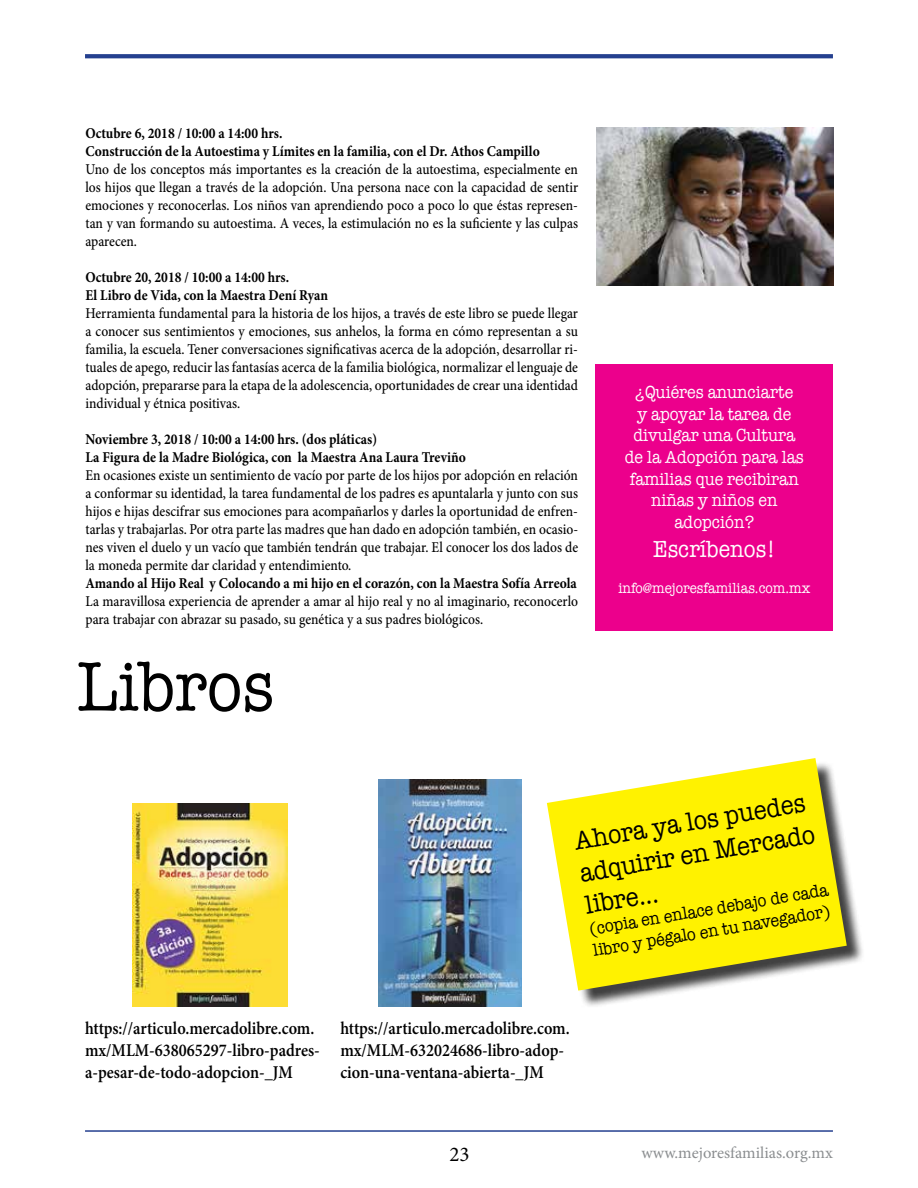
<style>
.page{position:relative;width:918px;height:1188px;background:#fff}
.page>*{position:absolute;margin:0;border:0;box-sizing:border-box;transform-origin:0 0}
.t1{font:72px "American Typewriter";color:#000;scale:.9 1}
.t2{font:27px/32.1px "American Typewriter";color:#000;scale:.9 1}
.t3{font:24px "American Typewriter";color:#fff;scale:.9 1}
.t4{font:21px "Minion Pro";color:#000}
.t5{font:600 18px/21.6px "Minion Pro";color:#000;scale:.9 1}
.t6{font:18px/21.6px "American Typewriter";color:#fff;text-align:center;scale:.9 1}
.t7{font:18px/21.6px "American Typewriter";color:#000;scale:.9 1}
.t8{font:16.5px "Minion Pro";color:#8b8e90}
.t9{font:500 15px/18px "Minion Pro";color:#000;text-align:justify;scale:.9 1}
.t10{font:700 15px/18px "Minion Pro";color:#000;scale:.9 1}
.t11{font:15px "American Typewriter";color:#fff;scale:.9 1}
</style>
<div class="page">
<hr style="left:85px;top:1130px;width:748px;height:2px;background:#25408f">
<svg style="left:85px;top:54px;width:748px;height:4px;background:#2b4592"></svg>
<img style="left:596px;top:128px;width:237px;height:158px">
<img style="left:379px;top:779px;width:143px;height:228px">
<img style="left:132px;top:804px;width:155px;height:202px">
<div style="left:550px;top:761px;width:315px;height:248px;background:#000;opacity:.75"></div>
<svg style="left:547px;top:758px;width:300px;height:233px;fill:#fff200"></svg>
<div style="left:596px;top:364px;width:237px;height:267px;background:#ec008c"></div>
<p class="t10" style="left:85px;top:124px;width:506px">Octubre 6, 2018 / 10:00 a 14:00 hrs.<br>Construcción de la Autoestima y Límites en la familia, con el Dr. Athos Campillo</p>
<p class="t9" style="left:85px;top:161px;width:549px">Uno de los conceptos más importantes es la creación de la autoestima, especialmente en los hijos que llegan a través de la adopción. Una persona nace con la capacidad de sentir emociones y reconocerlas. Los niños van aprendiendo poco a poco lo que éstas represen&shy;tan y van formando su autoestima. A veces, la estimulación no es la suficiente y las culpas aparecen.</p>
<p class="t10" style="left:85px;top:268px;width:271px">Octubre 20, 2018 / 10:00 a 14:00 hrs.<br>El Libro de Vida, con la Maestra Dení Ryan</p>
<p class="t9" style="left:85px;top:305px;width:549px">Herramienta fundamental para la historia de los hijos, a través de este libro se puede llegar a conocer sus sentimientos y emociones, sus anhelos, la forma en cómo representan a su familia, la escuela. Tener conversaciones significativas acerca de la adopción, desarrollar ri&shy;tuales de apego, reducir las fantasías acerca de la familia biológica, normalizar el lenguaje de adopción, prepararse para la etapa de la adolescencia, oportunidades de crear una identidad individual y étnica positivas.</p>
<p class="t10" style="left:85px;top:430px;width:424px">Noviembre 3, 2018 / 10:00 a 14:00 hrs. (dos pláticas)<br>La Figura de la Madre Biológica, con la Maestra Ana Laura Treviño</p>
<p class="t9" style="left:85px;top:467px;width:549px">En ocasiones existe un sentimiento de vacío por parte de los hijos por adopción en relación a conformar su identidad, la tarea fundamental de los padres es apuntalarla y junto con sus hijos e hijas descifrar sus emociones para acompañarlos y darles la oportunidad de enfren&shy;tarlas y trabajarlas. Por otra parte las madres que han dado en adopción también, en ocasio&shy;nes viven el duelo y un vacío que también tendrán que trabajar. El conocer los dos lados de la moneda permite dar claridad y entendimiento.</p>
<p class="t10" style="left:85px;top:574px;width:548px">Amando al Hijo Real y Colocando a mi hijo en el corazón, con la Maestra Sofía Arreola</p>
<p class="t9" style="left:85px;top:593px;width:549px">La maravillosa experiencia de aprender a amar al hijo real y no al imaginario, reconocerlo para trabajar con abrazar su pasado, su genética y a sus padres biológicos.</p>
<h1 class="t1" style="left:77px;top:632px;width:220px">Libros</h1>
<p class="t6" style="left:625px;top:381px;width:201px">¿Quiéres anunciarte<br>y apoyar la tarea de divulgar una Cultura de la Adopción para las familias que recibiran niñas y niños en adopción?</p>
<h3 class="t3" style="left:653px;top:530px;width:137px">Escríbenos!</h3>
<p class="t11" style="left:618px;top:576px;width:215px">info@mejoresfamilias.com.mx</p>
<h2 class="t2" style="left:571px;top:825px;width:266px;rotate:-10deg">Ahora ya los puedes adquirir en Mercado libre...</h2>
<p class="t7" style="left:588px;top:917px;width:270px;rotate:-9deg">(copia en enlace debajo de cada libro y pégalo en tu navegador)</p>
<p class="t5" style="left:85px;top:1018px;width:262px">https://articulo.mercadolibre.com. mx/MLM-638065297-libro-padres&shy;a-pesar-de-todo-adopcion-_JM</p>
<p class="t5" style="left:340px;top:1018px;width:256px">https://articulo.mercadolibre.com. mx/MLM-632024686-libro-adop&shy;cion-una-ventana-abierta-_JM</p>
<h3 class="t4" style="left:449px;top:1140px;width:22px">23</h3>
<p class="t8" style="left:641px;top:1141px;width:193px">www.mejoresfamilias.org.mx</p>
</div>
